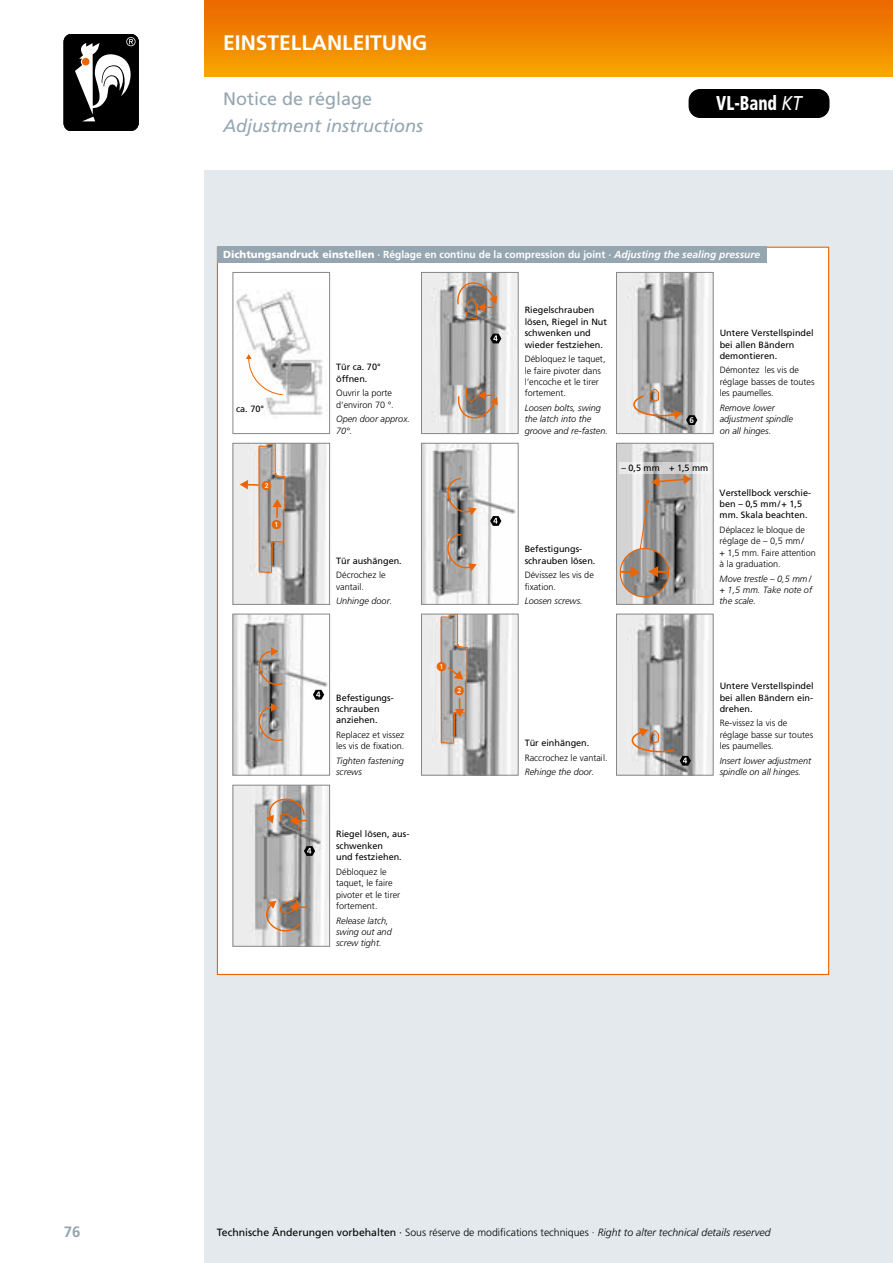
<style>
.page{position:relative;width:893px;height:1263px;background:#fff}
.page>*{position:absolute;margin:0;border:0;box-sizing:border-box;transform-origin:0 0}
.t1{font:700 21px "Frutiger";color:#fff}
.t2{font:900 condensed 19.95px "Frutiger";color:#fff;scale:.83 1}
.t3{font:italic 18px "Frutiger";color:#95a6b0}
.t4{font:18px "Frutiger";color:#95a6b0}
.t5{font:700 15px "Frutiger";color:#95a6b0}
.t6{font:300 10.5px "Frutiger";color:#000}
.t7{font:700 10.2px "Frutiger";color:#fff}
.t8{font:300 9.15px/11.4px "Frutiger";color:#000}
.t9{font:9.15px/11.4px "Frutiger";color:#000}
.t10{font:italic 300 9.15px/11.4px "Frutiger";color:#000}
.t11{font:700 8.1px "Frutiger CE";color:#fff}
.s1{font-weight:400;font-style:italic;font-stretch:normal}
.s2{font-weight:900}
.s3{font-style:italic}
.s4{font-weight:400}
</style>
<div class="page">
<div style="left:204px;top:0;width:689px;height:77px;background:linear-gradient(to bottom,#eb6500,#f7a700)"></div>
<div style="left:64px;top:34px;width:74px;height:97px;background:#000;border-radius:8px"></div>
<div style="left:64px;top:34px;width:75px;height:97px;border:1px solid #000;border-radius:8px"></div>
<svg style="left:75px;top:37px;width:62px;height:84px"></svg>
<div style="left:204px;top:170px;width:689px;height:1093px;background:#e3e9ec"></div>
<div style="left:217px;top:247px;width:612px;height:727px;background:#fff"></div>
<div style="left:217px;top:247px;width:549px;height:16px;background:#95a6b0"></div>
<img style="left:235px;top:787px;width:93px;height:157px">
<div style="left:233px;top:785px;width:97px;height:161px;border:1px solid #878786"></div>
<img style="left:235px;top:445px;width:92px;height:158px">
<div style="left:233px;top:443px;width:97px;height:162px;border:1px solid #878786"></div>
<img style="left:423px;top:616px;width:93px;height:157px">
<div style="left:421px;top:614px;width:97px;height:161px;border:1px solid #878786"></div>
<img style="left:618px;top:445px;width:93px;height:158px">
<svg style="left:651px;top:475px;width:41px;height:11px"></svg>
<div style="left:616px;top:443px;width:97px;height:162px;border:1px solid #878786"></div>
<svg style="left:638px;top:500px;width:11px;height:49px"></svg>
<img style="left:620px;top:548px;width:49px;height:49px;border-radius:24px">
<svg style="left:648px;top:566px;width:21px;height:11px"></svg>
<svg style="left:620px;top:566px;width:20px;height:12px"></svg>
<div style="left:620px;top:548px;width:49px;height:49px;border:1px solid #ec6502;border-radius:50%"></div>
<svg style="left:620px;top:462px;width:90px;height:11px"></svg>
<img style="left:423px;top:274px;width:93px;height:158px">
<svg style="left:457px;top:386px;width:41px;height:37px;background:#a8978b"></svg>
<svg style="left:457px;top:278px;width:40px;height:42px;background:#a49387"></svg>
<div style="left:421px;top:272px;width:97px;height:162px;border:1px solid #878786"></div>
<svg style="left:490px;top:334px;width:11px;height:9px"></svg>
<img style="left:423px;top:445px;width:93px;height:158px">
<svg style="left:444px;top:477px;width:33px;height:38px"></svg>
<svg style="left:444px;top:533px;width:33px;height:38px"></svg>
<div style="left:421px;top:443px;width:97px;height:162px;border:1px solid #878786"></div>
<svg style="left:490px;top:516px;width:11px;height:10px"></svg>
<img style="left:235px;top:616px;width:93px;height:157px">
<svg style="left:255px;top:647px;width:29px;height:39px"></svg>
<svg style="left:255px;top:703px;width:29px;height:39px"></svg>
<div style="left:233px;top:614px;width:97px;height:161px;border:1px solid #878786"></div>
<svg style="left:313px;top:690px;width:11px;height:9px"></svg>
<img style="left:618px;top:616px;width:93px;height:157px">
<div style="left:616px;top:614px;width:97px;height:161px;border:1px solid #878786"></div>
<svg style="left:631px;top:728px;width:60px;height:38px;background:#aaa099"></svg>
<svg style="left:265px;top:796px;width:50px;height:136px;background:#aba39d"></svg>
<img style="left:618px;top:274px;width:93px;height:158px">
<div style="left:616px;top:272px;width:97px;height:162px;border:1px solid #878786"></div>
<svg style="left:632px;top:388px;width:65px;height:37px;background:#aaa19a"></svg>
<img style="left:236px;top:289px;width:87px;height:126px">
<svg style="left:246px;top:354px;width:38px;height:42px"></svg>
<div style="left:233px;top:272px;width:97px;height:162px;border:1px solid #878786"></div>
<div style="left:689px;top:89px;width:140px;height:28px;background:#000;border-radius:11px"></div>
<div style="left:689px;top:89px;width:140px;height:29px;border:1px solid #000;border-radius:11px"></div>
<svg style="left:240px;top:443px;width:46px;height:130px;background:#cbc2bb"></svg>
<svg style="left:437px;top:614px;width:31px;height:130px;background:#bcafa5"></svg>
<h3 class="t5" style="left:64px;top:1223px;width:18px">76</h3>
<h1 class="t1" style="left:223px;top:31px;width:206px">Einstellanleitung</h1>
<h3 class="t4" style="left:223px;top:88px;width:151px">Notice de réglage</h3>
<h3 class="t3" style="left:223px;top:115px;width:202px">Adjustment instructions</h3>
<h2 class="t2" style="left:716px;top:91px;width:104px">VL-Band <span class="s1">KT</span></h2>
<p class="t7" style="left:223px;top:249px;width:538px"><span class="s2">Dichtungsandruck einstellen</span> · réglage en continu de la compression du joint · <span class="s3">Adjusting the sealing pressure</span></p>
<p class="t9" style="left:236px;top:403px;width:29px">ca. 70°</p>
<p class="t9" style="left:336px;top:361px;width:46px">Tür ca. 70° öffnen.</p>
<p class="t8" style="left:336px;top:387px;width:59px">Ouvrir la porte d‘environ 70 °.</p>
<p class="t10" style="left:336px;top:413px;width:75px">Open door approx.<br>70°.</p>
<p class="t9" style="left:336px;top:555px;width:67px">Tür aushängen.</p>
<p class="t8" style="left:336px;top:569px;width:51px">Décrochez le vantail.</p>
<p class="t10" style="left:336px;top:595px;width:58px">Unhinge door.</p>
<p class="t9" style="left:336px;top:691px;width:59px">Befestigungs&shy;schrauben anziehen.</p>
<p class="t8" style="left:336px;top:729px;width:70px">Replacez et vissez les vis de fixation.</p>
<p class="t10" style="left:336px;top:755px;width:69px">Tighten fastening screws</p>
<p class="t9" style="left:336px;top:828px;width:75px">Riegel lösen, aus&shy;schwenken<br>und festziehen.</p>
<p class="t8" style="left:336px;top:866px;width:66px">Débloquez le taquet, le faire pivoter et le tirer fortement.</p>
<p class="t10" style="left:336px;top:915px;width:57px">Release latch, swing out and screw tight.</p>
<p class="t9" style="left:525px;top:304px;width:84px">Riegelschrauben lösen, Riegel in Nut schwenken und wieder festziehen.</p>
<p class="t8" style="left:525px;top:353px;width:82px">Débloquez le taquet, le faire pivoter dans l‘encoche et le tirer fortement.</p>
<p class="t10" style="left:525px;top:402px;width:85px">Loosen bolts, swing the latch into the groove and re-fasten.</p>
<p class="t9" style="left:525px;top:543px;width:72px">Befestigungs&shy;schrauben lösen.</p>
<p class="t8" style="left:525px;top:569px;width:71px">Dévissez les vis de fixation.</p>
<p class="t10" style="left:525px;top:595px;width:60px">Loosen screws.</p>
<p class="t11" style="left:689px;top:415px;width:6px">6</p>
<p class="t9" style="left:621px;top:462px;width:89px">– 0,5 mm + 1,5 mm</p>
<p class="t9" style="left:720px;top:327px;width:96px">Untere Verstellspindel bei allen Bändern demontieren.</p>
<p class="t8" style="left:720px;top:365px;width:97px">Démontez les vis de réglage basses de toutes les paumelles.</p>
<p class="t10" style="left:720px;top:402px;width:75px">Remove lower adjustment spindle on all hinges.</p>
<p class="t9" style="left:720px;top:487px;width:93px">Verstellbock verschie&shy;ben – 0,5 mm / + 1,5 mm. Skala beachten.</p>
<p class="t8" style="left:720px;top:524px;width:98px">Déplacez le bloque de réglage de – 0,5 mm /<br>+ 1,5 mm. Faire attention à la graduation.</p>
<p class="t10" style="left:720px;top:573px;width:94px;text-align:justify">Move trestle – 0,5 mm / + 1,5 mm. Take note of the scale.</p>
<p class="t9" style="left:525px;top:737px;width:66px">Tür einhängen.</p>
<p class="t8" style="left:525px;top:752px;width:84px">Raccrochez le vantail.</p>
<p class="t10" style="left:525px;top:766px;width:71px">Rehinge the door.</p>
<p class="t9" style="left:720px;top:680px;width:96px;text-align:justify">Untere Verstell spindel bei allen Bändern ein&shy;drehen.</p>
<p class="t8" style="left:720px;top:718px;width:95px">Re-vissez la vis de réglage basse sur toutes les paumelles.</p>
<p class="t10" style="left:720px;top:755px;width:93px">Insert lower adjustment spindle on all hinges.</p>
<p class="t6" style="left:217px;top:1226px;width:555px"><span class="s4">Technische Änderungen vorbehalten ·</span> Sous réserve de modifications techniques · <span class="s3">Right to alter technical details reserved</span></p>
</div>
